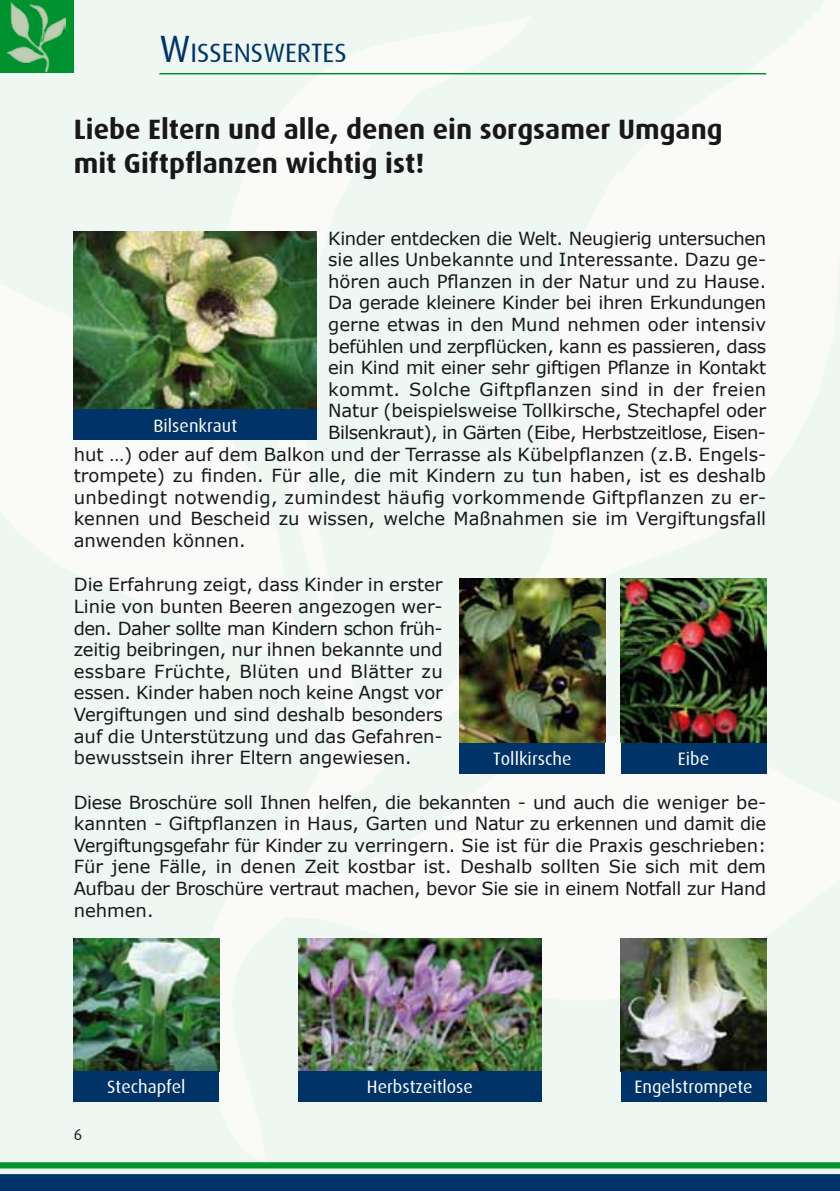
<style>
.page{position:relative;width:840px;height:1191px;background:#fff}
.page>*{position:absolute;margin:0;border:0;box-sizing:border-box;transform-origin:0 0}
.t1{font:28px/33.6px "D Abold";color:#1a171c}
.t2{font:26.6px "Dax";color:#003468}
.t3{font:18px/21.6px "Verdana";color:#1a171c;text-align:justify}
.t4{font:18px "Verdana";letter-spacing:-.02em;color:#1a171c}
.t5{font:18px "Verdana";letter-spacing:.02em;color:#1a171c}
.t6{font:18px "Dax";color:#fff}
.t7{font:18px "Verdana";letter-spacing:-.03em;color:#1a171c}
.t8{font:16px "Dax";color:#1a171c}
.s1{font-size:38px}
</style>
<div class="page">
<img style="left:0;top:0;width:839px;height:1162px">
<div style="left:0;top:1174px;width:840px;height:17px;background:#003468"></div>
<svg style="left:0;top:1162px;width:839px;height:6px;background:#0a9636"></svg>
<hr style="left:839px;top:0;width:1px;height:1174px;background:#00922e">
<img style="left:8px;top:3px;width:58px;height:68px">
<img style="left:74px;top:231px;width:243px;height:179px">
<div style="left:74px;top:410px;width:243px;height:30px;background:#003468"></div>
<img style="left:620px;top:578px;width:145px;height:165px">
<div style="left:620px;top:743px;width:145px;height:30px;background:#003468"></div>
<img style="left:459px;top:578px;width:145px;height:165px">
<div style="left:459px;top:743px;width:145px;height:30px;background:#003468"></div>
<img style="left:298px;top:938px;width:243px;height:133px">
<div style="left:298px;top:1071px;width:243px;height:30px;background:#003468"></div>
<img style="left:74px;top:938px;width:145px;height:133px">
<div style="left:74px;top:1071px;width:145px;height:30px;background:#003468"></div>
<img style="left:620px;top:938px;width:145px;height:133px">
<div style="left:620px;top:1071px;width:145px;height:30px;background:#003468"></div>
<hr style="left:159px;top:73px;width:606px;height:1px;background:#00922e">
<h2 class="t2" style="left:159px;top:38px;width:189px"><span class="s1">W</span>ISSENSWERTES</h2>
<h1 class="t1" style="left:74px;top:113px;width:650px">Liebe Eltern und alle, denen ein sorgsamer Umgang mit Giftpflanzen wichtig ist!</h1>
<p class="t4" style="left:328px;top:226px;width:439px">Kinder entdecken die Welt. Neugierig untersuchen</p>
<p class="t3" style="left:328px;top:248px;width:439px">sie alles Unbekannte und Interessante. Dazu ge-</p>
<p class="t3" style="left:328px;top:270px;width:439px">hören auch Pflanzen in der Natur und zu Hause.</p>
<p class="t4" style="left:328px;top:291px;width:439px">Da gerade kleinere Kinder bei ihren Erkundungen</p>
<p class="t3" style="left:328px;top:313px;width:439px">gerne etwas in den Mund nehmen oder intensiv</p>
<p class="t4" style="left:328px;top:334px;width:439px">befühlen und zerpflücken, kann es passieren, dass</p>
<p class="t4" style="left:328px;top:356px;width:439px">ein Kind mit einer sehr giftigen Pflanze in Kontakt</p>
<p class="t5" style="left:328px;top:378px;width:439px">kommt. Solche Giftpflanzen sind in der freien</p>
<p class="t3" style="left:328px;top:399px;width:439px">Natur (beispielsweise Tollkirsche, Stechapfel oder</p>
<p class="t7" style="left:328px;top:421px;width:439px">Bilsenkraut), in Gärten (Eibe, Herbstzeitlose, Eisen-</p>
<p class="t3" style="left:74px;top:443px;width:693px">hut …) oder auf dem Balkon und der Terrasse als Kübelpflanzen (z.B. Engels-</p>
<p class="t3" style="left:74px;top:464px;width:693px">trompete) zu finden. Für alle, die mit Kindern zu tun haben, ist es deshalb</p>
<p class="t5" style="left:74px;top:486px;width:693px">unbedingt notwendig, zumindest häufig vorkommende Giftpflanzen zu er-</p>
<p class="t3" style="left:74px;top:507px;width:693px">kennen und Bescheid zu wissen, welche Maßnahmen sie im Vergiftungsfall</p>
<p class="t3" style="left:74px;top:529px;width:173px">anwenden können.</p>
<p class="t3" style="left:74px;top:573px;width:370px">Die Erfahrung zeigt, dass Kinder in erster Linie von bunten Beeren angezogen wer&shy;den. Daher sollte man Kindern schon früh&shy;zeitig beibringen, nur ihnen bekannte und essbare Früchte, Blüten und Blätter zu essen. Kinder haben noch keine Angst vor Vergiftungen und sind deshalb besonders auf die Unterstützung und das Gefahren&shy;bewusstsein ihrer Eltern angewiesen.</p>
<p class="t3" style="left:74px;top:790px;width:693px">Diese Broschüre soll Ihnen helfen, die bekannten - und auch die weniger be&shy;kannten - Giftpflanzen in Haus, Garten und Natur zu erkennen und damit die Vergiftungsgefahr für Kinder zu verringern. Sie ist für die Praxis geschrieben:<br>Für jene Fälle, in denen Zeit kostbar ist. Deshalb sollten Sie sich mit dem Aufbau der Broschüre vertraut machen, bevor Sie sie in einem Notfall zur Hand nehmen.</p>
<p class="t6" style="left:153px;top:415px;width:85px">Bilsenkraut</p>
<p class="t6" style="left:493px;top:748px;width:80px">Tollkirsche</p>
<p class="t6" style="left:677px;top:748px;width:33px">Eibe</p>
<p class="t8" style="left:74px;top:1125px;width:10px">6</p>
<p class="t6" style="left:107px;top:1077px;width:80px">Stechapfel</p>
<p class="t6" style="left:367px;top:1077px;width:107px">Herbstzeitlose</p>
<p class="t6" style="left:634px;top:1077px;width:120px">Engelstrompete</p>
</div>
